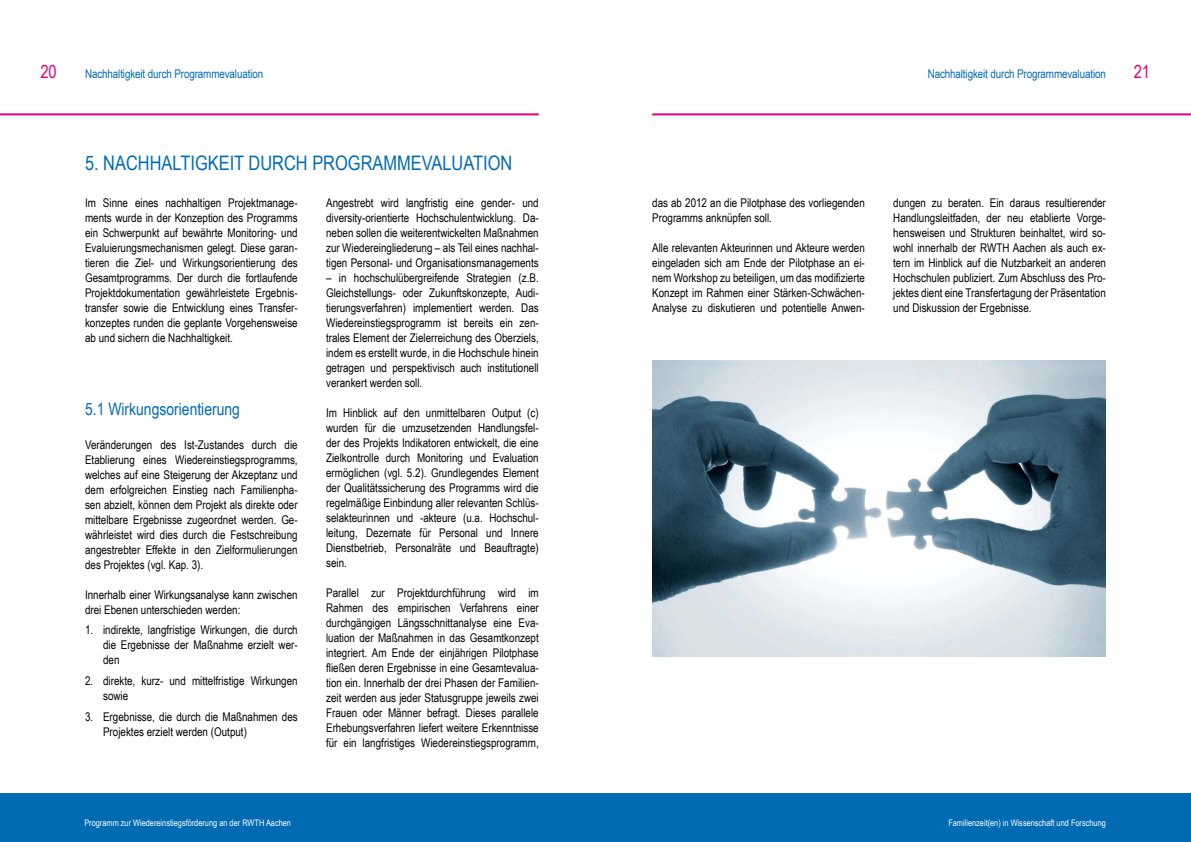
<style>
.page{position:relative;width:1191px;height:842px;background:#fff}
.page>*{position:absolute;margin:0;border:0;box-sizing:border-box;transform-origin:0 0}
.t1{font:20px "Arial Narrow";color:#006ab3}
.t2{font:18px "Arial Narrow";color:#e2007a}
.t3{font:17px "Arial Narrow";color:#006ab3}
.t4{font:12px/15px "Arial Narrow";color:#000;text-align:justify}
.t5{font:12px "Arial Narrow";letter-spacing:-.01em;color:#006ab3}
.t6{font:9px "Arial Narrow";color:#fff}
</style>
<div class="page">
<div style="left:0;top:794px;width:614px;height:48px;background:#006ab3"></div>
<hr style="left:0;top:113px;width:539px;height:2px;background:#e2007a">
<div style="left:580px;top:794px;width:611px;height:48px;background:#006ab3"></div>
<hr style="left:652px;top:113px;width:539px;height:2px;background:#e2007a">
<img style="left:652px;top:361px;width:454px;height:295px">
<h2 class="t2" style="left:40px;top:59px;width:18px">20</h2>
<p class="t5" style="left:85px;top:65px;width:180px">Nachhaltigkeit durch Programmevaluation</p>
<h1 class="t1" style="left:85px;top:148px;width:429px">5. NACHHALTIGKEIT DURCH PROGRAMMEVALUATION</h1>
<p class="t4" style="left:85px;top:195px;width:214px">Im Sinne eines nachhaltigen Projektmanage&shy;ments wurde in der Konzeption des Programms ein Schwerpunkt auf bewährte Monitoring- und Evaluierungsmechanismen gelegt. Diese garan&shy;tieren die Ziel- und Wirkungsorientierung des Gesamtprogramms. Der durch die fortlaufende Projektdokumentation gewährleistete Ergebnis&shy;transfer sowie die Entwicklung eines Transfer&shy;konzeptes runden die geplante Vorgehensweise ab und sichern die Nachhaltigkeit.</p>
<h3 class="t3" style="left:85px;top:396px;width:156px">5.1 Wirkungsorientierung</h3>
<p class="t4" style="left:85px;top:436px;width:214px">Veränderungen des Ist-Zustandes durch die Etablierung eines Wiedereinstiegsprogramms, welches auf eine Steigerung der Akzeptanz und dem erfolgreichen Einstieg nach Familienpha&shy;sen abzielt, können dem Projekt als direkte oder mittelbare Ergebnisse zugeordnet werden. Ge&shy;währleistet wird dies durch die Festschreibung angestrebter Effekte in den Zielformulierungen des Projektes (vgl. Kap. 3).</p>
<p class="t4" style="left:85px;top:586px;width:214px">Innerhalb einer Wirkungsanalyse kann zwischen drei Ebenen unterschieden werden:</p>
<p class="t4" style="left:103px;top:622px;width:196px;text-indent:-18px">1. indirekte, langfristige Wirkungen, die durch die Ergebnisse der Maßnahme erzielt wer&shy;den</p>
<p class="t4" style="left:103px;top:673px;width:196px;text-indent:-18px">2. direkte, kurz- und mittelfristige Wirkungen sowie</p>
<p class="t4" style="left:103px;top:708px;width:196px;text-indent:-18px">3. Ergebnisse, die durch die Maßnahmen des<br>Projektes erzielt werden (Output)</p>
<p class="t6" style="left:84px;top:816px;width:208px">Programm zur Wiedereinstiegsförderung an der RWTH Aachen</p>
<p class="t4" style="left:326px;top:195px;width:214px">Angestrebt wird langfristig eine gender- und diversity-orientierte Hochschulentwicklung. Da&shy;neben sollen die weiterentwickelten Maßnahmen zur Wiedereingliederung – als Teil eines nachhal&shy;tigen Personal- und Organisationsmanagements</p>
<p class="t4" style="left:326px;top:270px;width:214px">– in hochschulübergreifende Strategien (z.B.<br>Gleichstellungs- oder Zukunftskonzepte, Audi&shy;tierungsverfahren) implementiert werden. Das Wiedereinstiegsprogramm ist bereits ein zen&shy;trales Element der Zielerreichung des Oberziels, indem es erstellt wurde, in die Hochschule hinein getragen und perspektivisch auch institutionell verankert werden soll.</p>
<p class="t4" style="left:326px;top:405px;width:214px">Im Hinblick auf den unmittelbaren Output (c) wurden für die umzusetzenden Handlungsfel&shy;der des Projekts Indikatoren entwickelt, die eine Zielkontrolle durch Monitoring und Evaluation ermöglichen (vgl. 5.2). Grundlegendes Element der Qualitätssicherung des Programms wird die regelmäßige Einbindung aller relevanten Schlüs&shy;selakteurinnen und -akteure (u.a. Hochschul&shy;leitung, Dezernate für Personal und Innere Dienstbetrieb, Personalräte und Beauftragte) sein.</p>
<p class="t4" style="left:326px;top:585px;width:214px">Parallel zur Projektdurchführung wird im Rahmen des empirischen Verfahrens einer durchgängigen Längsschnittanalyse eine Eva&shy;luation der Maßnahmen in das Gesamtkonzept integriert. Am Ende der einjährigen Pilotphase fließen deren Ergebnisse in eine Gesamtevalua&shy;tion ein. Innerhalb der drei Phasen der Familien&shy;zeit werden aus jeder Statusgruppe jeweils zwei Frauen oder Männer befragt. Dieses parallele Erhebungsverfahren liefert weitere Erkenntnisse für ein langfristiges Wiedereinstiegsprogramm,</p>
<p class="t5" style="left:927px;top:65px;width:180px">Nachhaltigkeit durch Programmevaluation</p>
<h2 class="t2" style="left:1133px;top:59px;width:18px">21</h2>
<p class="t4" style="left:652px;top:195px;width:214px">das ab 2012 an die Pilotphase des vorliegenden<br>Programms anknüpfen soll.</p>
<p class="t4" style="left:652px;top:240px;width:214px">Alle relevanten Akteurinnen und Akteure werden eingeladen sich am Ende der Pilotphase an ei&shy;nem Workshop zu beteiligen, um das modifizierte Konzept im Rahmen einer Stärken-Schwächen-Analyse zu diskutieren und potentielle Anwen-</p>
<p class="t4" style="left:893px;top:195px;width:214px">dungen zu beraten. Ein daraus resultierender Handlungsleitfaden, der neu etablierte Vorge&shy;hensweisen und Strukturen beinhaltet, wird so&shy;wohl innerhalb der RWTH Aachen als auch ex&shy;tern im Hinblick auf die Nutzbarkeit an anderen Hochschulen publiziert. Zum Abschluss des Pro&shy;jektes dient eine Transfertagung der Präsentation und Diskussion der Ergebnisse.</p>
<p class="t6" style="left:948px;top:816px;width:159px">Familienzeit(en) in Wissenschaft und Forschung</p>
</div>
